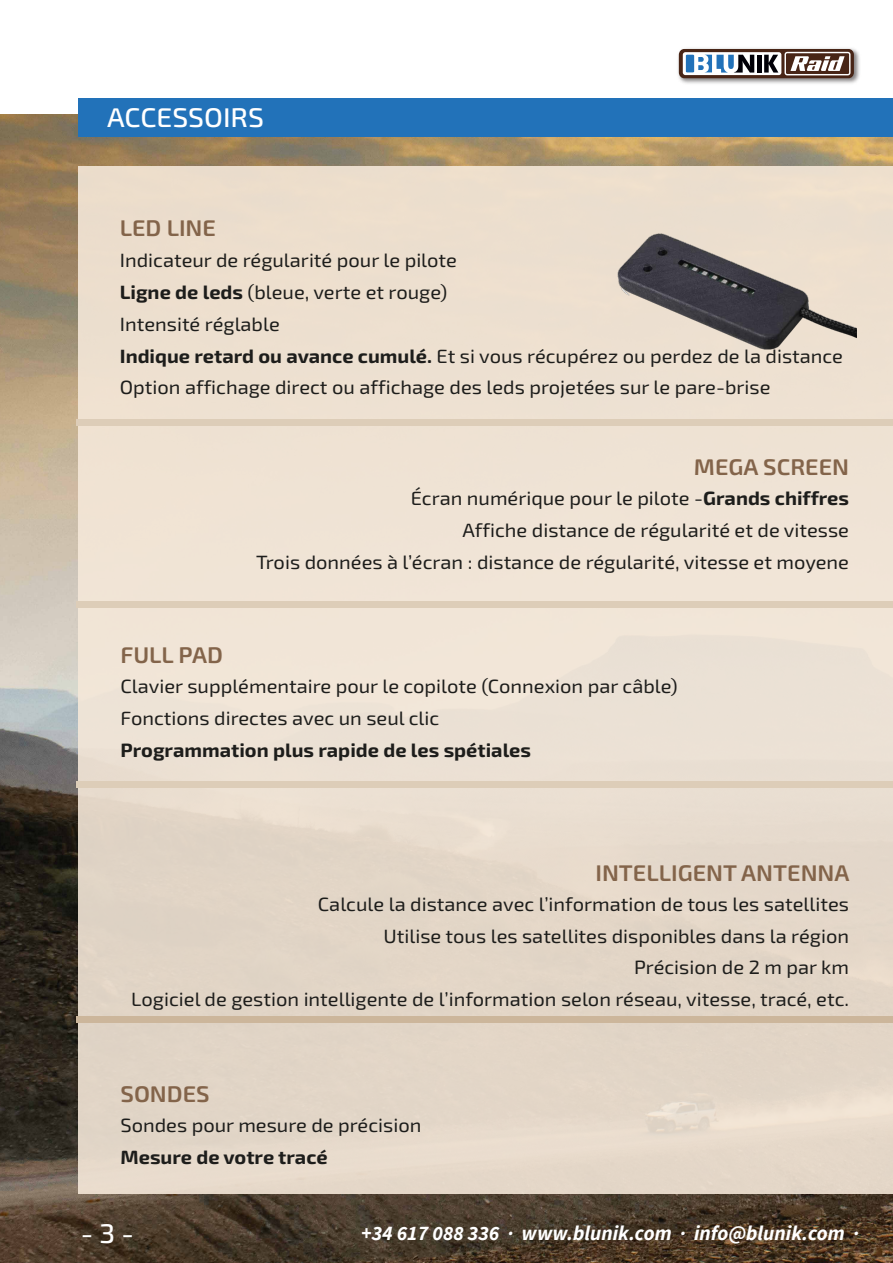
<style>
.page{position:relative;width:893px;height:1263px;background:#fff}
.page>*{position:absolute;margin:0;border:0;box-sizing:border-box;transform-origin:0 0}
.t1{font:500 27px "Exo 2";color:#fff;scale:1.05 1}
.t2{font:600 22.65px "Exo 2";color:#83644a;scale:1.05 1}
.t3{font:italic 700 20.55px "Source Sans Pro";color:#fff}
.t4{font:19.2px/31.8px "Exo 2";color:#1d1d1b;scale:1.05 1}
.t5{font:700 19.2px "Exo 2";color:#1d1d1b;scale:1.05 1}
.s1{font-weight:700}
</style>
<div class="page">
<img style="left:0;top:115px;width:893px;height:1148px">
<div style="left:78px;top:166px;width:815px;height:1028px;background:#ebdfcf"></div>
<div style="left:78px;top:98px;width:815px;height:39px;background:#2272b9"></div>
<div style="left:77px;top:419px;width:816px;height:7px;background:#ddcdb8"></div>
<div style="left:77px;top:601px;width:816px;height:7px;background:#ddcdb8"></div>
<div style="left:77px;top:781px;width:816px;height:7px;background:#ddcdb8"></div>
<div style="left:77px;top:1016px;width:816px;height:7px;background:#ccb69b"></div>
<img style="left:678px;top:48px;width:182px;height:36px">
<svg style="left:679px;top:49px;width:175px;height:29px"></svg>
<svg style="left:683px;top:52px;width:98px;height:23px"></svg>
<hr style="left:757px;top:55px;width:4px;height:18px;background:#010007">
<svg style="left:764px;top:55px;width:14px;height:18px"></svg>
<svg style="left:686px;top:55px;width:68px;height:18px"></svg>
<svg style="left:784px;top:52px;width:66px;height:23px"></svg>
<img style="left:617px;top:233px;width:239px;height:117px">
<h1 class="t1" style="left:107px;top:101px;width:151px">ACCESSOIRS</h1>
<p class="t2" style="left:120px;top:214px;width:93px">LED LINE</p>
<p class="t4" style="left:120px;top:245px;width:690px">Indicateur de régularité pour le pilote<br><span class="s1">Ligne de leds</span> (bleue, verte et rouge)<br>Intensité réglable<br><span class="s1">Indique retard ou avance cumulé.</span> Et si vous récupérez ou perdez de la distance Option affichage direct ou affichage des leds projetées sur le pare-brise</p>
<p class="t2" style="left:694px;top:454px;width:149px">MEGA SCREEN</p>
<p class="t4" style="left:256px;top:483px;width:566px;text-align:right">Écran numérique pour le pilote -<span class="s1">Grands chiffres<br></span>Affiche distance de régularité et de vitesse<br>Trois données à l’écran : distance de régularité, vitesse et moyene</p>
<p class="t2" style="left:120px;top:641px;width:99px">FULL PAD</p>
<p class="t4" style="left:120px;top:671px;width:532px">Clavier supplémentaire pour le copilote (Connexion par câble)<br>Fonctions directes avec un seul clic</p>
<p class="t5" style="left:120px;top:738px;width:392px">Programmation plus rapide de les spétiales</p>
<p class="t2" style="left:595px;top:859px;width:244px">INTELLIGENT ANTENNA</p>
<p class="t4" style="left:131px;top:889px;width:685px;text-align:right">Calcule la distance avec l’information de tous les satellites<br>Utilise tous les satellites disponibles dans la région<br>Précision de 2 m par km<br>Logiciel de gestion intelligente de l’information selon réseau, vitesse, tracé, etc.</p>
<p class="t2" style="left:120px;top:1080px;width:86px">SONDES</p>
<p class="t4" style="left:120px;top:1109px;width:288px">Sondes pour mesure de précision</p>
<p class="t5" style="left:120px;top:1145px;width:199px">Mesure de votre tracé</p>
<h1 class="t1" style="left:81px;top:1217px;width:52px">- 3 -</h1>
<p class="t3" style="left:361px;top:1220px;width:499px">+34 617 088 336 · www.blunik.com · info@blunik.com ·</p>
</div>
